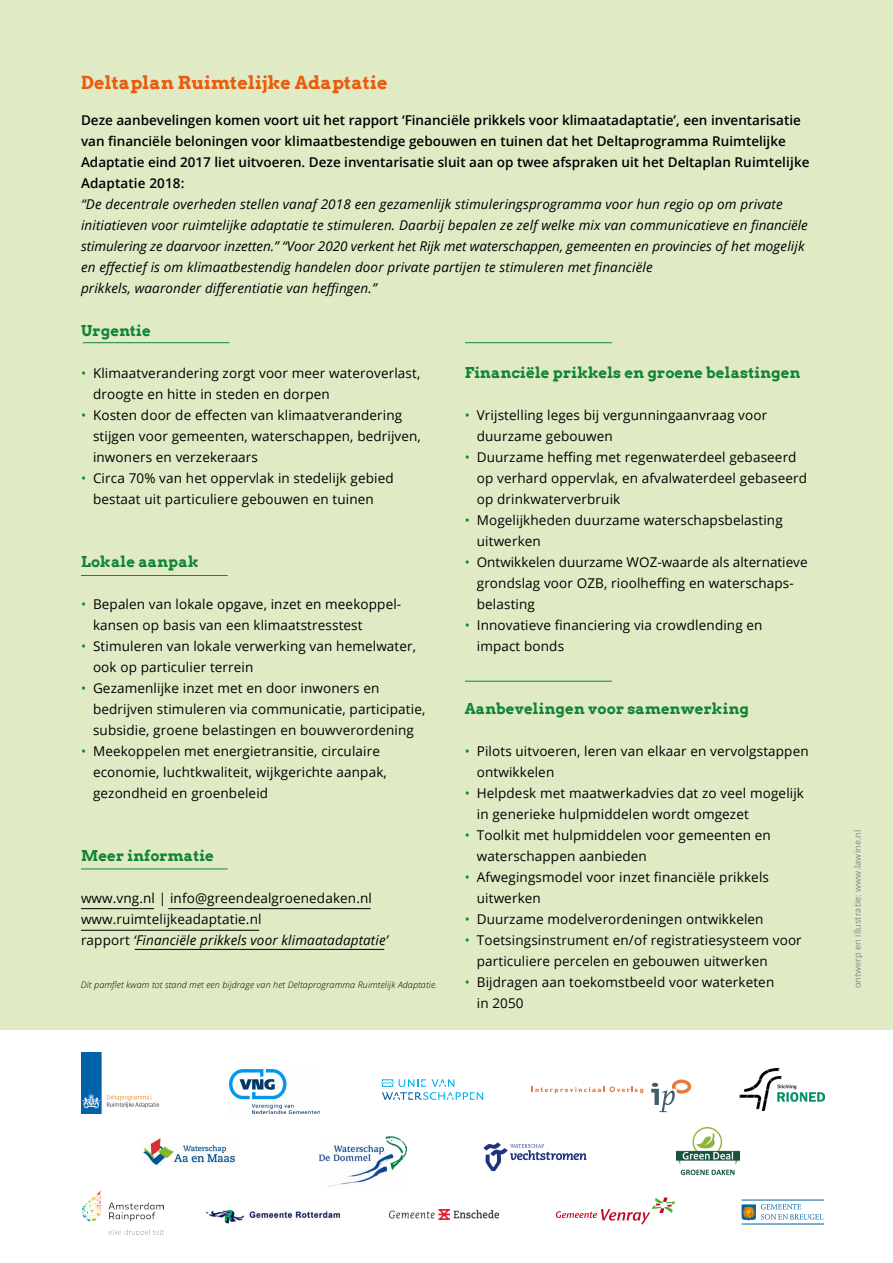
<style>
.page{position:relative;width:893px;height:1263px;background:#fff}
.page>*{position:absolute;margin:0;border:0;box-sizing:border-box;transform-origin:0 0}
.t1{font:700 18px "Arvo";letter-spacing:.01em;color:#ea5b0b}
.t2{font:700 15px "Arvo";letter-spacing:.01em;color:#128436}
.t3{font:13.5px/21px "Open Sans";letter-spacing:.01em;color:#000}
.t4{font:italic 13.5px/21px "Open Sans";letter-spacing:.01em;color:#000}
.t5{font:600 13.5px/21px "Open Sans";color:#000}
.t6{font:italic 300 9px "Open Sans";letter-spacing:.01em;color:#000}
.t7{font:9px "Open Sans";letter-spacing:.01em;color:#878787}
.s1{color:#128436}
.s2{font-style:italic}
</style>
<div class="page">
<svg style="left:532px;top:1086px;width:111px;height:7px"></svg>
<svg style="left:651px;top:1079px;width:40px;height:33px"></svg>
<div style="left:0;top:0;width:893px;height:1029px;background:#e0ebc6"></div>
<hr style="left:83px;top:342px;width:147px;height:1px;background:#128436">
<hr style="left:465px;top:342px;width:147px;height:1px;background:#128436">
<hr style="left:81px;top:575px;width:147px;height:1px;background:#128436">
<hr style="left:81px;top:868px;width:147px;height:1px;background:#128436">
<hr style="left:465px;top:681px;width:147px;height:1px;background:#128436">
<img style="left:82px;top:1190px;width:82px;height:44px">
<img style="left:739px;top:1068px;width:85px;height:43px">
<img style="left:389px;top:1209px;width:109px;height:10px">
<img style="left:676px;top:1127px;width:64px;height:49px">
<svg style="left:742px;top:1204px;width:81px;height:17px"></svg>
<hr style="left:741px;top:1224px;width:83px;height:1px;background:#0061a1">
<hr style="left:741px;top:1200px;width:83px;height:1px;background:#0061a1">
<img style="left:82px;top:1053px;width:78px;height:60px">
<img style="left:230px;top:1069px;width:89px;height:44px">
<img style="left:143px;top:1138px;width:93px;height:28px">
<img style="left:320px;top:1137px;width:86px;height:49px">
<svg style="left:483px;top:1142px;width:103px;height:29px"></svg>
<img style="left:205px;top:1209px;width:135px;height:15px">
<hr style="left:135px;top:949px;width:249px;height:1px;background:#000">
<hr style="left:81px;top:930px;width:178px;height:1px;background:#000">
<hr style="left:81px;top:908px;width:73px;height:1px;background:#000">
<hr style="left:168px;top:908px;width:203px;height:1px;background:#000">
<svg style="left:381px;top:1079px;width:102px;height:21px"></svg>
<svg style="left:556px;top:1197px;width:119px;height:27px"></svg>
<h1 class="t1" style="left:81px;top:71px;width:308px">Deltaplan Ruimtelijke Adaptatie</h1>
<p class="t5" style="left:81px;top:109px;width:730px">Deze aanbevelingen komen voort uit het rapport ‘Financiële prikkels voor klimaatadaptatie’, een inventarisatie van financiële beloningen voor klimaatbestendige gebouwen en tuinen dat het Deltaprogramma Ruimtelijke Adaptatie eind 2017 liet uitvoeren. Deze inventarisatie sluit aan op twee afspraken uit het Deltaplan Ruimtelijke Adaptatie 2018:</p>
<p class="t4" style="left:81px;top:193px;width:728px">“De decentrale overheden stellen vanaf 2018 een gezamenlijk stimuleringsprogramma voor hun regio op om private initiatieven voor ruimtelijke adaptatie te stimuleren. Daarbij bepalen ze zelf welke mix van communicatieve en financiële stimulering ze daarvoor inzetten.” “Voor 2020 verkent het Rijk met waterschappen, gemeenten en provincies of het mogelijk en effectief is om klimaatbestendig handelen door private partijen te stimuleren met financiële<br>prikkels, waaronder differentiatie van heffingen.”</p>
<p class="t2" style="left:81px;top:321px;width:71px">Urgentie</p>
<p class="t3" style="left:93px;top:362px;width:329px;text-indent:-12px"><span class="s1">•</span> Klimaatverandering zorgt voor meer wateroverlast, droogte en hitte in steden en dorpen</p>
<p class="t3" style="left:93px;top:404px;width:329px;text-indent:-12px"><span class="s1">•</span> Kosten door de effecten van klimaatverandering stijgen voor gemeenten, waterschappen, bedrijven, inwoners en verzekeraars</p>
<p class="t3" style="left:81px;top:467px;width:314px;text-align:center"><span class="s1">•</span> Circa 70% van het oppervlak in stedelijk gebied bestaat uit particuliere gebouwen en tuinen</p>
<p class="t2" style="left:465px;top:363px;width:337px">Financiële prikkels en groene belastingen</p>
<p class="t3" style="left:477px;top:404px;width:292px;text-indent:-12px"><span class="s1">•</span> Vrijstelling leges bij vergunningaanvraag voor duurzame gebouwen</p>
<p class="t3" style="left:477px;top:446px;width:332px;text-indent:-12px"><span class="s1">•</span> Duurzame heffing met regenwaterdeel gebaseerd op verhard oppervlak, en afvalwaterdeel gebaseerd op drinkwaterverbruik</p>
<p class="t3" style="left:477px;top:509px;width:307px;text-indent:-12px"><span class="s1">•</span> Mogelijkheden duurzame waterschapsbelasting uitwerken</p>
<p class="t3" style="left:477px;top:551px;width:332px;text-indent:-12px"><span class="s1">•</span> Ontwikkelen duurzame WOZ-waarde als alternatieve grondslag voor OZB, rioolheffing en waterschaps&shy;belasting</p>
<p class="t3" style="left:477px;top:614px;width:287px;text-indent:-12px"><span class="s1">•</span> Innovatieve financiering via crowdlending en impact bonds</p>
<p class="t2" style="left:81px;top:552px;width:119px">Lokale aanpak</p>
<p class="t3" style="left:93px;top:593px;width:310px;text-indent:-12px"><span class="s1">•</span> Bepalen van lokale opgave, inzet en meekoppel&shy;kansen op basis van een klimaatstresstest</p>
<p class="t3" style="left:93px;top:635px;width:325px;text-indent:-12px"><span class="s1">•</span> Stimuleren van lokale verwerking van hemelwater, ook op particulier terrein</p>
<p class="t3" style="left:93px;top:677px;width:334px;text-indent:-12px"><span class="s1">•</span> Gezamenlijke inzet met en door inwoners en bedrijven stimuleren via communicatie, participatie, subsidie, groene belastingen en bouwverordening</p>
<p class="t3" style="left:93px;top:740px;width:295px;text-indent:-12px"><span class="s1">•</span> Meekoppelen met energietransitie, circulaire economie, luchtkwaliteit, wijkgerichte aanpak, gezondheid en groenbeleid</p>
<p class="t2" style="left:465px;top:699px;width:286px">Aanbevelingen voor samenwerking</p>
<p class="t3" style="left:477px;top:740px;width:333px;text-indent:-12px"><span class="s1">•</span> Pilots uitvoeren, leren van elkaar en vervolgstappen ontwikkelen</p>
<p class="t3" style="left:477px;top:782px;width:329px;text-indent:-12px"><span class="s1">•</span> Helpdesk met maatwerkadvies dat zo veel mogelijk in generieke hulpmiddelen wordt omgezet</p>
<p class="t3" style="left:477px;top:824px;width:296px;text-indent:-12px"><span class="s1">•</span> Toolkit met hulpmiddelen voor gemeenten en waterschappen aanbieden</p>
<p class="t3" style="left:477px;top:866px;width:294px;text-indent:-12px"><span class="s1">•</span> Afwegingsmodel voor inzet financiële prikkels uitwerken</p>
<p class="t3" style="left:465px;top:908px;width:300px"><span class="s1">•</span> Duurzame modelverordeningen ontwikkelen</p>
<p class="t3" style="left:477px;top:929px;width:326px;text-indent:-12px"><span class="s1">•</span> Toetsingsinstrument en/of registratiesysteem voor particuliere percelen en gebouwen uitwerken</p>
<p class="t3" style="left:477px;top:971px;width:299px;text-indent:-12px"><span class="s1">•</span> Bijdragen aan toekomstbeeld voor waterketen in 2050</p>
<p class="t2" style="left:81px;top:846px;width:134px">Meer informatie</p>
<p class="t3" style="left:81px;top:887px;width:309px">www.vng.nl | info@greendealgroenedaken.nl www.ruimtelijkeadaptatie.nl<br>rapport <span class="s2">‘Financiële prikkels voor klimaatadaptatie’</span></p>
<p class="t6" style="left:81px;top:979px;width:358px">Dit pamflet kwam tot stand met een bijdrage van het Deltaprogramma Ruimtelijk Adaptatie.</p>
<p class="t7" style="left:851px;top:988px;width:160px;rotate:-90deg">ontwerp en illustratie: www.lawine.nl</p>
</div>
